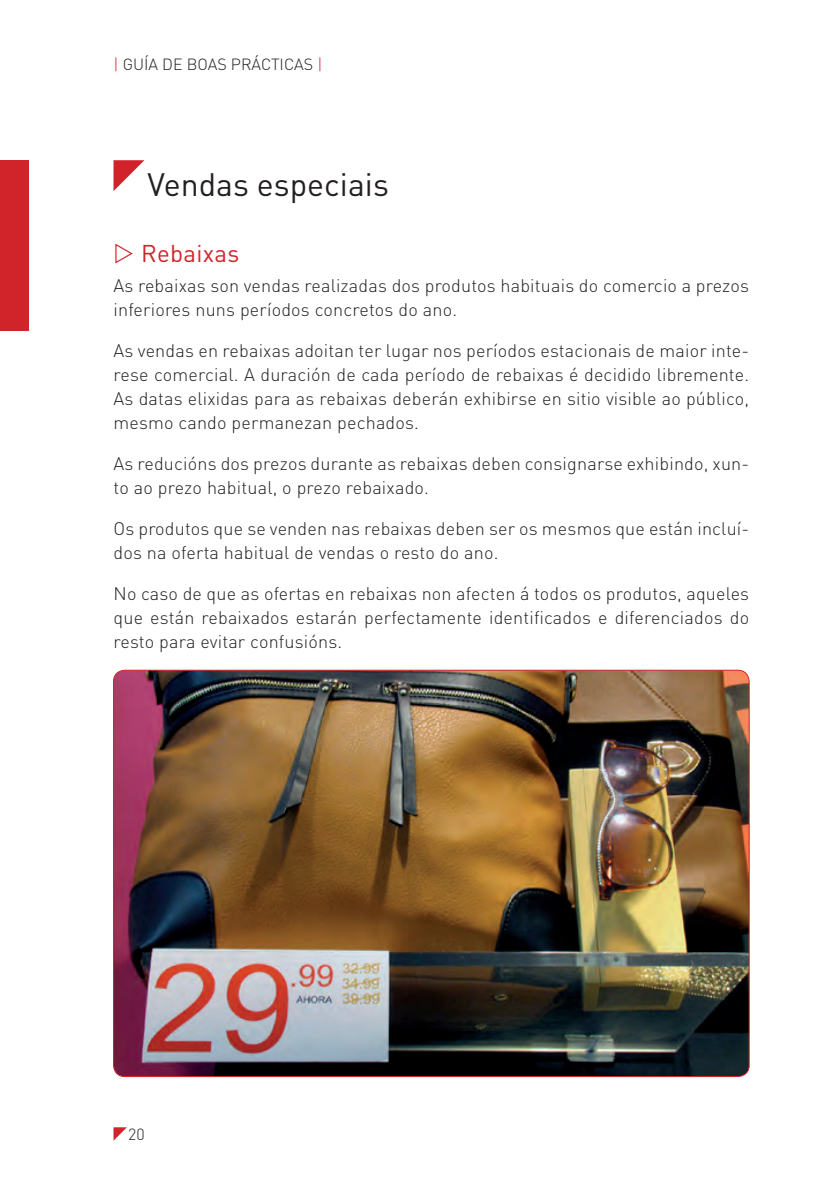
<style>
.page{position:relative;width:840px;height:1191px;background:#fff}
.page>*{position:absolute;margin:0;border:0;box-sizing:border-box;transform-origin:0 0}
.t1{font:32px "DIN";color:#231f20}
.t2{font:24px "DIN";letter-spacing:.01em;color:#d1232a}
.t3{font:300 18px/24px "DIN";letter-spacing:.01em;color:#231f20}
.t4{font:300 16px "DIN";color:#231f20}
.s1{color:#d1232a}
</style>
<div class="page">
<svg style="left:113px;top:1127px;width:14px;height:13px"></svg>
<svg style="left:113px;top:160px;width:31px;height:31px"></svg>
<div style="left:0;top:160px;width:28px;height:170px;background:#d1232a"></div>
<img style="left:113px;top:670px;width:635px;height:406px">
<p class="t4" style="left:113px;top:54px;width:210px"><span class="s1">|</span> GUÍA DE BOAS PRÁCTICAS <span class="s1">|</span></p>
<h1 class="t1" style="left:147px;top:165px;width:243px">Vendas especiais</h1>
<h2 class="t2" style="left:141px;top:238px;width:99px">Rebaixas</h2>
<p class="t3" style="left:113px;top:273px;width:636px">As rebaixas son vendas realizadas dos produtos habituais do comercio a prezos inferiores nuns períodos concretos do ano.</p>
<p class="t3" style="left:113px;top:338px;width:636px;text-align:justify">As vendas en rebaixas adoitan ter lugar nos períodos estacionais de maior inte&shy;rese comercial. A duración de cada período de rebaixas é decidido libremente.<br>As datas elixidas para as rebaixas deberán exhibirse en sitio visible ao público, mesmo cando permanezan pechados.</p>
<p class="t3" style="left:113px;top:451px;width:636px">As reducións dos prezos durante as rebaixas deben consignarse exhibindo, xun&shy;to ao prezo habitual, o prezo rebaixado.</p>
<p class="t3" style="left:113px;top:516px;width:636px">Os produtos que se venden nas rebaixas deben ser os mesmos que están incluí&shy;dos na oferta habitual de vendas o resto do ano.</p>
<p class="t3" style="left:113px;top:581px;width:636px;text-align:justify">No caso de que as ofertas en rebaixas non afecten á todos os produtos, aqueles que están rebaixados estarán perfectamente identificados e diferenciados do resto para evitar confusións.</p>
<p class="t4" style="left:128px;top:1124px;width:18px">20</p>
</div>
